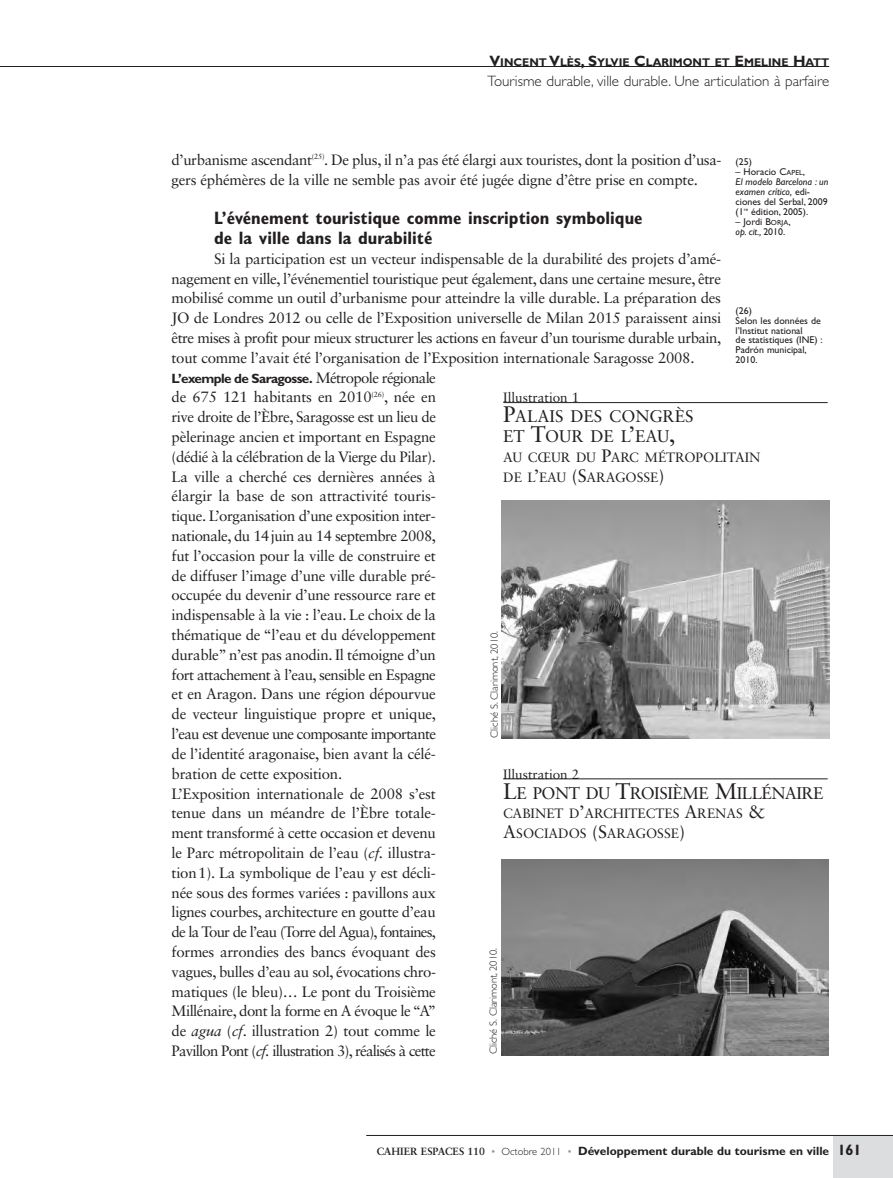
<style>
.page{position:relative;width:893px;height:1178px;background:#fff}
.page>*{position:absolute;margin:0;border:0;box-sizing:border-box;transform-origin:0 0}
.t1{font:700 condensed 18px/19.8px "Gill Sans Std";color:#231f20}
.t2{font:16.8px/19.8px "Sabon LT Std";color:#231f20}
.t3{font:16.8px "Sabon LT Std";letter-spacing:-.03em;color:#231f20}
.t4{font:15px/19.8px "Sabon LT Std";letter-spacing:-.015em;color:#231f20}
.t5{font:300 15px "Gill Sans Std";color:#231f20}
.t6{font:700 condensed 15px "Gill Sans Std";color:#231f20}
.t7{font:13.5px/19.8px "Sabon LT Std";color:#231f20}
.t8{font:700 13.5px "Gill Sans Std";letter-spacing:-.045em;color:#231f20}
.t9{font:700 12px "Gill Sans Std";color:#231f20}
.t10{font:700 11.25px "Gill Sans Std";color:#231f20}
.t11{font:300 10.5px "Gill Sans Std";color:#231f20}
.t12{font:9.9px/9.9px "Gill Sans Std";color:#231f20}
.s1{font-size:15px}
.s2{font-family:"Sabon LT Std";font-weight:400;font-size:15px}
.s3{font-style:italic}
.s4{font-size:7.35px}
.s5{font-size:22.5px}
.s6{font-size:18px}
.s7{font-family:"Sabon LT Std";font-size:10.5px}
.s8{font-weight:400;font-size:10.5px;color:#939598}
.s9{font-weight:300;font-size:10.5px}
</style>
<div class="page">
<div style="left:833px;top:1135px;width:60px;height:43px;background:#dcdddf"></div>
<hr style="left:366px;top:1135px;width:527px;height:1px;background:#231f20">
<hr style="left:0;top:66px;width:829px;height:1px;background:#231f20">
<img style="left:502px;top:500px;width:327px;height:239px">
<hr style="left:503px;top:402px;width:325px;height:1px;background:#231f20">
<img style="left:502px;top:859px;width:326px;height:197px">
<hr style="left:503px;top:778px;width:325px;height:1px;background:#231f20">
<p class="t10" style="left:489px;top:58px;width:341px"><span class="s1">V</span>INCENT <span class="s1">V</span>LÈS<span class="s1">, S</span>YLVIE <span class="s1">C</span>LARIMONT ET <span class="s1">E</span>MELINE <span class="s1">H</span>ATT</p>
<p class="t5" style="left:488px;top:75px;width:343px">Tourisme durable, ville durable. Une articulation à parfaire</p>
<p class="t4" style="left:172px;top:151px;width:551px">d’urbanisme ascendant<sup>(25)</sup>. De plus, il n’a pas été élargi aux touristes, dont la position d’usa&shy;gers éphémères de la ville ne semble pas avoir été jugée digne d’être prise en compte.</p>
<p class="t1" style="left:214px;top:210px;width:430px">L’événement touristique comme inscription symbolique de la ville dans la durabilité</p>
<p class="t4" style="left:172px;top:250px;width:551px;text-align:justify;text-indent:43px">Si la participation est un vecteur indispensable de la durabilité des projets d’amé&shy;nagement en ville, l’événementiel touristique peut également, dans une certaine mesure, être mobilisé comme un outil d’urbanisme pour atteindre la ville durable. La préparation des JO de Londres 2012 ou celle de l’Exposition universelle de Milan 2015 paraissent ainsi être mises à profit pour mieux structurer les actions en faveur d’un tourisme durable urbain, tout comme l’avait été l’organisation de l’Exposition internationale Saragosse 2008.</p>
<p class="t8" style="left:172px;top:373px;width:266px">L’exemple de Saragosse. <span class="s2">Métropole régionale</span></p>
<p class="t4" style="left:172px;top:388px;width:266px">de 675 121 habitants en 2010<sup>(26)</sup>, née en rive droite de l’Èbre, Saragosse est un lieu de pèlerinage ancien et important en Espagne (dédié à la célébration de la Vierge du Pilar).<br>La ville a cherché ces dernières années à élargir la base de son attractivité touris&shy;tique. L’organisation d’une exposition inter&shy;nationale, du 14juin au 14 septembre 2008, fut l’occasion pour la ville de construire et de diffuser l’image d’une ville durable pré&shy;occupée du devenir d’une ressource rare et indispensable à la vie : l’eau. Le choix de la thématique de “l’eau et du développement durable” n’est pas anodin. Il témoigne d’un fort attachement à l’eau, sensible en Espagne et en Aragon. Dans une région dépourvue de vecteur linguistique propre et unique, l’eau est devenue une composante importante de l’identité aragonaise, bien avant la célé&shy;bration de cette exposition.<br>L’Exposition internationale de 2008 s’est tenue dans un méandre de l’Èbre totale&shy;ment transformé à cette occasion et devenu le Parc métropolitain de l’eau (<span class="s3">cf.</span> illustra&shy;tion1). La symbolique de l’eau y est décli&shy;née sous des formes variées : pavillons aux lignes courbes, architecture en goutte d’eau de la Tour de l’eau (Torre del Agua), fontaines, formes arrondies des bancs évoquant des vagues, bulles d’eau au sol, évocations chro&shy;matiques (le bleu)… Le pont du Troisième Millénaire, dont la forme en A évoque le “A” de <span class="s3">agua</span> (<span class="s3">cf</span>. illustration 2) tout comme le Pavillon Pont (<span class="s3">cf.</span> illustration 3), réalisés à cette</p>
<p class="t12" style="left:736px;top:158px;width:18px">(25)</p>
<p class="t12" style="left:736px;top:168px;width:94px">– Horacio C<span class="s4">APEL</span>,<br><span class="s3">El modelo Barcelona : un examen crítico,</span> edi&shy;ciones del Serbal, 2009 (1<sup>re</sup> édition, 2005).</p>
<p class="t12" style="left:736px;top:217px;width:56px">– Jordi B<span class="s4">ORJA</span>, <span class="s3">op. cit.,</span> 2010.</p>
<p class="t12" style="left:736px;top:306px;width:89px">(26)<br>Selon les données de l’Institut national<br>de statistiques (INE) :<br>Padrón municipal,<br>2010.</p>
<p class="t7" style="left:503px;top:389px;width:78px">Illustration 1</p>
<p class="t2" style="left:503px;top:408px;width:192px"><span class="s5">P</span>ALAIS DES CONGRÈS<br>ET <span class="s5">T</span>OUR DE L<span class="s5">’</span>EAU<span class="s5">,</span></p>
<p class="t7" style="left:503px;top:448px;width:259px">AU CŒUR DU <span class="s6">P</span>ARC MÉTROPOLITAIN<br>DE L<span class="s6">’</span>EAU <span class="s6">(S</span>ARAGOSSE<span class="s6">)</span></p>
<p class="t11" style="left:490px;top:737px;width:108px;rotate:-90deg">Cliché S. Clarimont, 2010.</p>
<p class="t7" style="left:503px;top:765px;width:78px">Illustration 2</p>
<p class="t3" style="left:503px;top:786px;width:322px"><span class="s5">L</span>E PONT DU <span class="s5">T</span>ROISIÈME <span class="s5">M</span>ILLÉNAIRE</p>
<p class="t7" style="left:503px;top:805px;width:264px">CABINET D<span class="s6">’</span>ARCHITECTES <span class="s6">A</span>RENAS <span class="s6">&amp;<br>A</span>SOCIADOS <span class="s6">(S</span>ARAGOSSE<span class="s6">)</span></p>
<p class="t11" style="left:489px;top:1054px;width:108px;rotate:-90deg">Cliché S. Clarimont, 2010.</p>
<p class="t9" style="left:377px;top:1146px;width:454px"><span class="s7">CAHIER ESPACES 110</span> <span class="s8">•</span> <span class="s9">Octobre 2011</span> <span class="s8">•</span> Développement durable du tourisme en ville</p>
<p class="t6" style="left:838px;top:1144px;width:25px">161</p>
</div>
